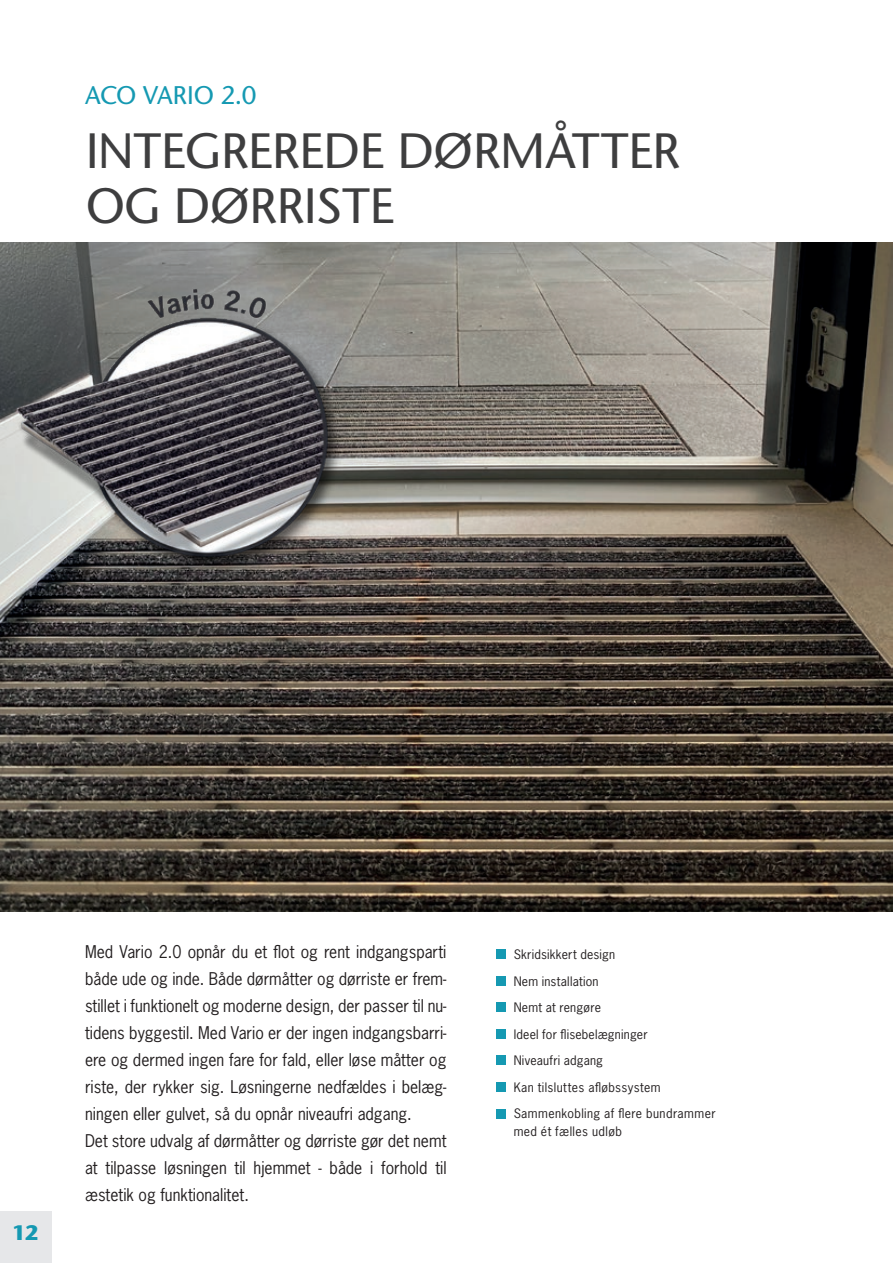
<style>
.page{position:relative;width:893px;height:1263px;background:#fff}
.page>*{position:absolute;margin:0;border:0;box-sizing:border-box;transform-origin:0 0}
.t1{font:500 49.5px/54px "Stone Sans ITC Std";letter-spacing:-.005em;color:#3e3e3f}
.t2{font:500 25.5px "Stone Sans ITC Std";letter-spacing:-.015em;color:#1599b2}
.t3{font:700 21px "Stone Sans ITC Std";color:#1599b2}
.t4{font:16.5px/27px "News Gothic Std";color:#231f20;scale:.96 1}
.t5{font:12.3px/26.5px "News Gothic Std";letter-spacing:.02em;color:#231f20}
</style>
<div class="page">
<div style="left:497px;top:950px;width:9px;height:9px;background:#1599b2"></div>
<div style="left:497px;top:976px;width:9px;height:9px;background:#1599b2"></div>
<div style="left:497px;top:1003px;width:9px;height:9px;background:#1599b2"></div>
<div style="left:497px;top:1029px;width:9px;height:9px;background:#1599b2"></div>
<div style="left:497px;top:1056px;width:9px;height:9px;background:#1599b2"></div>
<div style="left:497px;top:1082px;width:9px;height:9px;background:#1599b2"></div>
<div style="left:497px;top:1109px;width:9px;height:9px;background:#1599b2"></div>
<img style="left:0;top:243px;width:893px;height:669px">
<img style="left:0;top:275px;width:370px;height:323px">
<div style="left:0;top:1212px;width:51px;height:51px;background:#e6e7e9"></div>
<h2 class="t2" style="left:85px;top:79px;width:173px">ACO VARIO 2.0</h2>
<h1 class="t1" style="left:85px;top:124px;width:596px">INTEGREREDE DØRMÅTTER<br>OG DØRRISTE</h1>
<p class="t3" style="left:12px;top:1219px;width:28px">12</p>
<p class="t4" style="left:85px;top:938px;width:378px">Med Vario 2.0 opnår du et flot og rent indgangsparti både ude og inde. Både dørmåtter og dørriste er frem&shy;stillet i funktionelt og moderne design, der passer til nu&shy;tidens byggestil. Med Vario er der ingen indgangsbarri&shy;ere og dermed ingen fare for fald, eller løse måtter og riste, der rykker sig. Løsningerne nedfældes i belæg&shy;ningen eller gulvet, så du opnår niveaufri adgang.<br>Det store udvalg af dørmåtter og dørriste gør det nemt at tilpasse løsningen til hjemmet - både i forhold til æstetik og funktionalitet.</p>
<p class="t5" style="left:514px;top:941px;width:203px">Skridsikkert design<br>Nem installation<br>Nemt at rengøre<br>Ideel for flisebelægninger<br>Niveaufri adgang<br>Kan tilsluttes afløbssystem<br>Sammenkobling af flere bundrammer</p>
<p class="t5" style="left:514px;top:1118px;width:110px">med ét fælles udløb</p>
</div>
